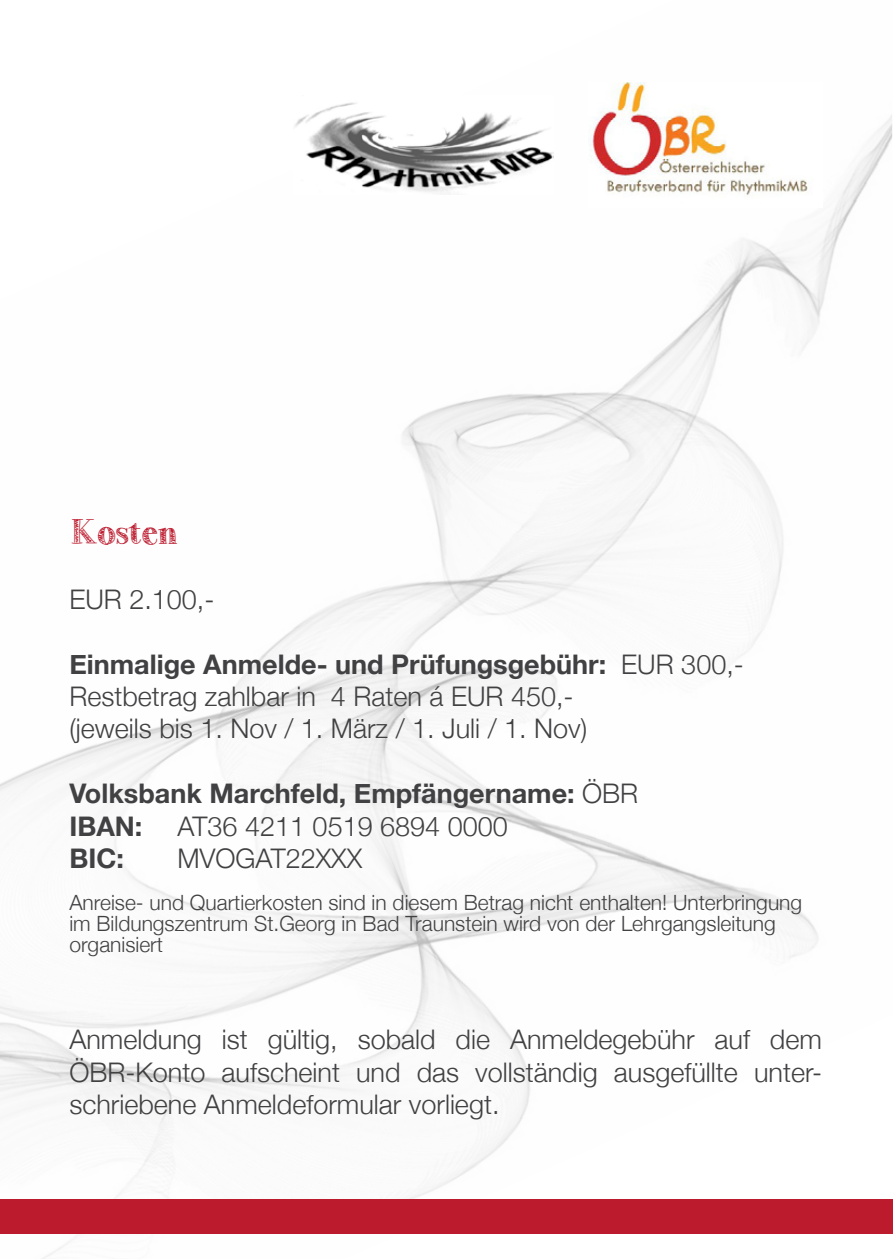
<style>
.page{position:relative;width:893px;height:1259px;background:#fff}
.page>*{position:absolute;margin:0;border:0;box-sizing:border-box;transform-origin:0 0}
.t1{font:36px "Little Bird";color:#bc1b2e}
.t2{font:300 27px/32.4px "Helvetica Neue";color:#414042}
.t3{font:700 27px/32.4px "Helvetica Neue";color:#414042}
.t4{font:300 21px/21px "Helvetica Neue";color:#414042}
.s1{font-weight:700}
.s2{font-weight:300}
</style>
<div class="page">
<img style="left:0;top:115px;width:892px;height:1144px">
<div style="left:0;top:1199px;width:893px;height:34px;background:#bc1b2e"></div>
<img style="left:293px;top:102px;width:261px;height:93px">
<img style="left:588px;top:82px;width:234px;height:126px">
<h1 class="t1" style="left:69px;top:512px;width:107px">Kosten</h1>
<p class="t2" style="left:69px;top:581px;width:147px">EUR 2.100,-</p>
<p class="t2" style="left:69px;top:646px;width:676px"><span class="s1">Einmalige Anmelde- und Prüfungsgebühr:</span> EUR 300,-<br>Restbetrag zahlbar in 4 Raten á EUR 450,-<br>(jeweils bis 1. Nov / 1. März / 1. Juli / 1. Nov)</p>
<p class="t3" style="left:69px;top:778px;width:570px">Volksbank Marchfeld, Empfängername: <span class="s2">ÖBR<br></span>IBAN:</p>
<p class="t2" style="left:177px;top:808px;width:332px">AT36 4211 0519 6894 0000</p>
<p class="t3" style="left:69px;top:843px;width:56px">BIC:</p>
<p class="t2" style="left:177px;top:840px;width:186px">MVOGAT22XXX</p>
<p class="t4" style="left:69px;top:890px;width:734px">Anreise- und Quartierkosten sind in diesem Betrag nicht enthalten! Unterbringung im Bildungszentrum St.Georg in Bad Traunstein wird von der Lehrgangsleitung organisiert</p>
<p class="t2" style="left:69px;top:1021px;width:754px;text-align:justify">Anmeldung ist gültig, sobald die Anmeldegebühr auf dem ÖBR-Konto aufscheint und das vollständig ausgefüllte unter&shy;schriebene Anmeldeformular vorliegt.</p>
</div>
